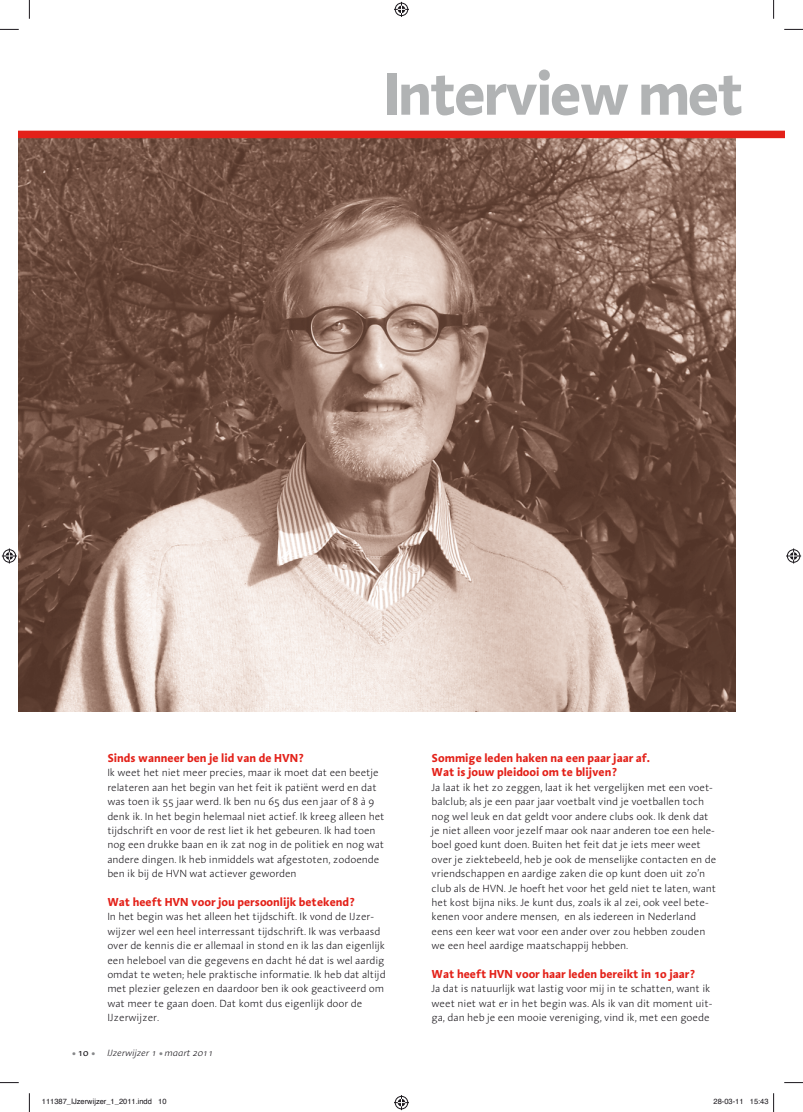
<style>
.page{position:relative;width:803px;height:1112px;background:#fff}
.page>*{position:absolute;margin:0;border:0;box-sizing:border-box;transform-origin:0 0}
.t1{font:700 61.25px "Linotype Aroma";letter-spacing:-.05em;color:#b1b3b4}
.t2{font:700 11.88px/14.4px "Linotype Aroma";letter-spacing:-.005em;color:#e32119}
.t3{font:300 10.62px/14.4px "Linotype Aroma";letter-spacing:-.01em;color:#1a171c}
.t4{font:italic 300 9.38px "Linotype Aroma";color:#1a171c}
.t5{font:7.5px "Helvetica";color:#1a171c}
.s1{font-weight:700;font-style:normal;font-size:16.25px;color:#87888a}
.s2{font-weight:400;font-style:normal;font-size:9.75px}
</style>
<div class="page">
<img style="left:19px;top:138px;width:717px;height:573px">
<div style="left:19px;top:131px;width:765px;height:7px;background:#e32119"></div>
<svg style="left:0;top:29px;width:19px;height:1px"></svg>
<svg style="left:784px;top:29px;width:19px;height:1px"></svg>
<svg style="left:0;top:1082px;width:19px;height:1px"></svg>
<svg style="left:784px;top:1082px;width:19px;height:1px"></svg>
<svg style="left:29px;top:0;width:1px;height:19px"></svg>
<svg style="left:29px;top:1093px;width:1px;height:18px"></svg>
<svg style="left:773px;top:0;width:1px;height:19px"></svg>
<svg style="left:394px;top:2px;width:15px;height:15px"></svg>
<svg style="left:394px;top:1095px;width:15px;height:14px"></svg>
<svg style="left:2px;top:548px;width:15px;height:15px"></svg>
<svg style="left:786px;top:548px;width:15px;height:15px"></svg>
<svg style="left:773px;top:1093px;width:1px;height:18px"></svg>
<h1 class="t1" style="left:384px;top:71px;width:362px">Interview met</h1>
<p class="t2" style="left:107px;top:751px;width:198px">Sinds wanneer ben je lid van de HVN?</p>
<p class="t3" style="left:107px;top:766px;width:279px">Ik weet het niet meer precies, maar ik moet dat een beetje relateren aan het begin van het feit ik patiënt werd en dat was toen ik 55 jaar werd. Ik ben nu 65 dus een jaar of 8 à 9 denk ik. In het begin helemaal niet actief. Ik kreeg alleen het tijdschrift en voor de rest liet ik het gebeuren. Ik had toen nog een drukke baan en ik zat nog in de politiek en nog wat andere dingen. Ik heb inmiddels wat afgestoten, zodoende ben ik bij de HVN wat actiever geworden</p>
<p class="t2" style="left:107px;top:895px;width:249px">Wat heeft HVN voor jou persoonlijk betekend?</p>
<p class="t3" style="left:107px;top:910px;width:280px">In het begin was het alleen het tijdschift. Ik vond de IJzer&shy;wijzer wel een heel interressant tijdschrift. Ik was verbaasd over de kennis die er allemaal in stond en ik las dan eigenlijk een heleboel van die gegevens en dacht hé dat is wel aardig omdat te weten; hele praktische informatie. Ik heb dat altijd met plezier gelezen en daardoor ben ik ook geactiveerd om wat meer te gaan doen. Dat komt dus eigenlijk door de IJzerwijzer.</p>
<p class="t4" style="left:72px;top:1049px;width:142px"><span class="s1">.</span> <span class="s2">10</span> <span class="s1">.</span> IJzerwijzer 1 <span class="s1">.</span> maart 2011</p>
<p class="t2" style="left:432px;top:751px;width:220px">Sommige leden haken na een paar jaar af.<br>Wat is jouw pleidooi om te blijven?</p>
<p class="t3" style="left:432px;top:781px;width:286px">Ja laat ik het zo zeggen, laat ik het vergelijken met een voet&shy;balclub; als je een paar jaar voetbalt vind je voetballen toch nog wel leuk en dat geldt voor andere clubs ook. Ik denk dat je niet alleen voor jezelf maar ook naar anderen toe een hele&shy;boel goed kunt doen. Buiten het feit dat je iets meer weet over je ziektebeeld, heb je ook de menselijke contacten en de vriendschappen en aardige zaken die op kunt doen uit zo’n club als de HVN. Je hoeft het voor het geld niet te laten, want het kost bijna niks. Je kunt dus, zoals ik al zei, ook veel bete&shy;kenen voor andere mensen, en als iedereen in Nederland eens een keer wat voor een ander over zou hebben zouden we een heel aardige maatschappij hebben.</p>
<p class="t2" style="left:432px;top:967px;width:265px">Wat heeft HVN voor haar leden bereikt in 10 jaar?</p>
<p class="t3" style="left:432px;top:982px;width:282px">Ja dat is natuurlijk wat lastig voor mij in te schatten, want ik weet niet wat er in het begin was. Als ik van dit moment uit&shy;ga, dan heb je een mooie vereniging, vind ik, met een goede</p>
<p class="t5" style="left:42px;top:1098px;width:126px">111387_IJzerwijzer_1_2011.indd 10</p>
<p class="t5" style="left:713px;top:1098px;width:57px">28-03-11 15:43</p>
</div>
